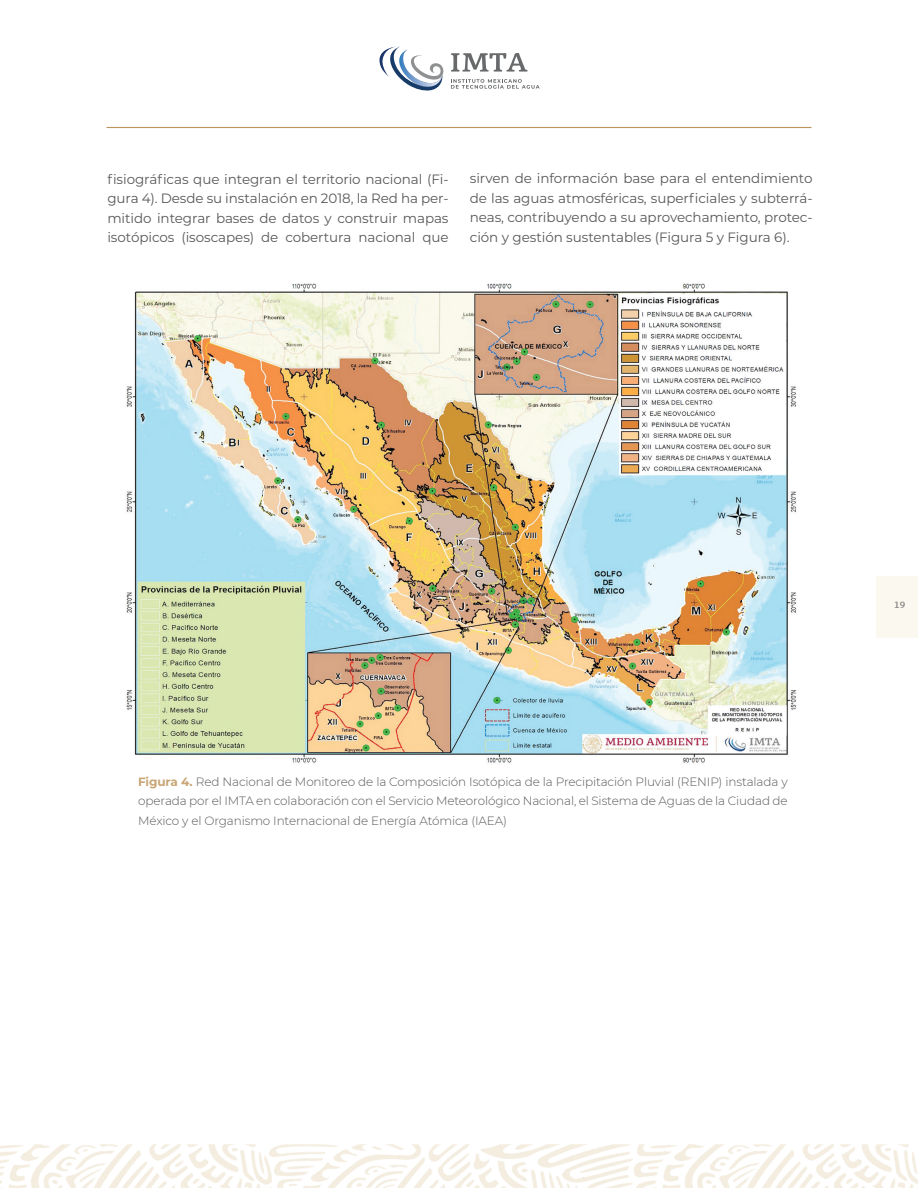
<style>
.page{position:relative;width:918px;height:1188px;background:#fff}
.page>*{position:absolute;margin:0;border:0;box-sizing:border-box;transform-origin:0 0}
.t1{font:13.5px/19.5px "Montserrat";letter-spacing:-.005em;color:#57585a;text-align:justify}
.t2{font:300 12px/19.5px "Montserrat";letter-spacing:-.01em;color:#57585a;text-align:justify}
.t3{font:700 9px "GMX";color:#868685}
.s1{font-weight:700;color:#c8a676}
</style>
<div class="page">
<div style="left:877px;top:576px;width:41px;height:62px;background:#fbf8f0"></div>
<hr style="left:106px;top:127px;width:706px;height:1px;background:#bd955c">
<svg style="left:379px;top:46px;width:65px;height:45px"></svg>
<svg style="left:451px;top:53px;width:77px;height:19px"></svg>
<svg style="left:451px;top:79px;width:89px;height:10px"></svg>
<img style="left:0;top:1145px;width:918px;height:43px">
<img style="left:126px;top:283px;width:671px;height:480px">
<p class="t1" style="left:107px;top:169px;width:343px">fisiográficas que integran el territorio nacional (Fi&shy;gura 4). Desde su instalación en 2018, la Red ha per&shy;mitido integrar bases de datos y construir mapas isotópicos (isoscapes) de cobertura nacional que</p>
<p class="t1" style="left:470px;top:168px;width:344px">sirven de información base para el entendimiento de las aguas atmosféricas, superficiales y subterrá&shy;neas, contribuyendo a su aprovechamiento, protec&shy;ción y gestión sustentables (Figura 5 y Figura 6).</p>
<p class="t2" style="left:138px;top:771px;width:651px"><span class="s1">Figura 4.</span> Red Nacional de Monitoreo de la Composición Isotópica de la Precipitación Pluvial (RENIP) instalada y operada por el IMTA en colaboración con el Servicio Meteorológico Nacional, el Sistema de Aguas de la Ciudad de México y el Organismo Internacional de Energía Atómica (IAEA)</p>
<p class="t3" style="left:894px;top:600px;width:13px">19</p>
</div>
